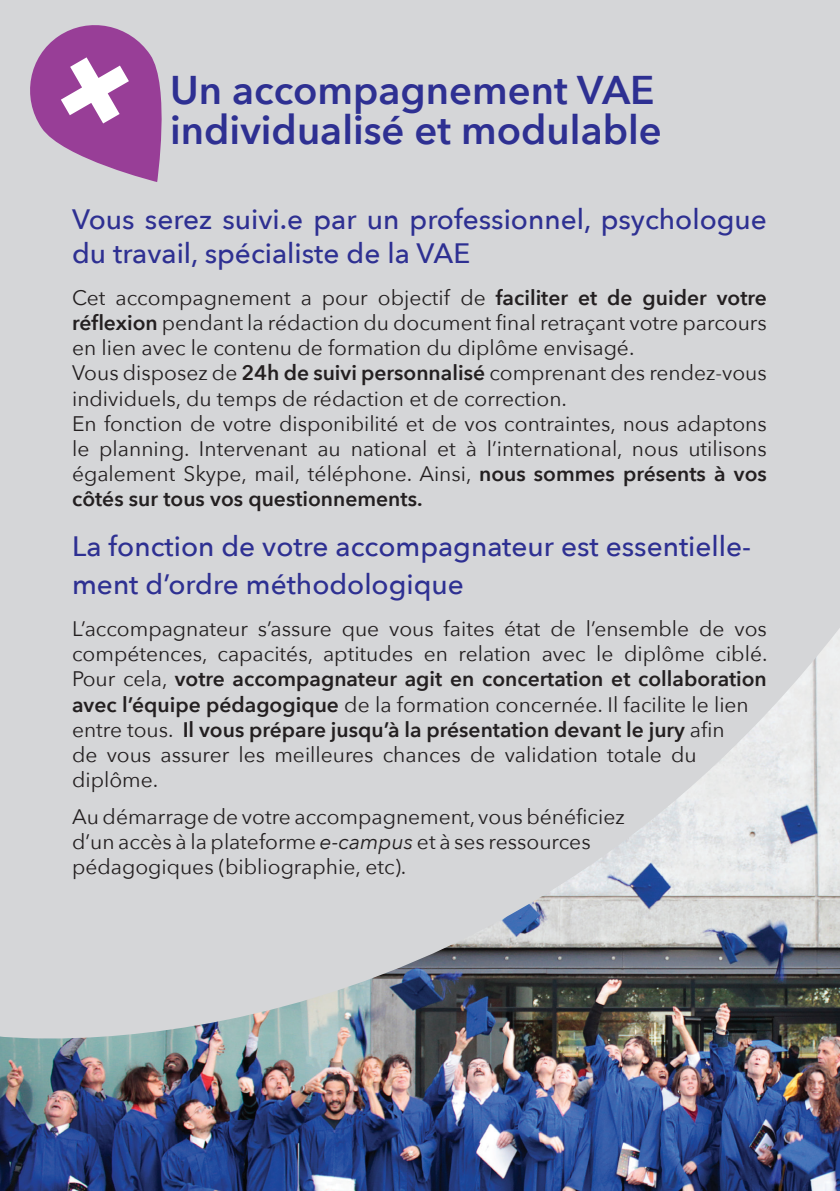
<style>
.page{position:relative;width:840px;height:1191px;background:#fff}
.page>*{position:absolute;margin:0;border:0;box-sizing:border-box;transform-origin:0 0}
.t1{font:600 40px/40px "Avenir Next";color:#2e3092}
.t2{font:500 28px/33.6px "Avenir Next";color:#2e3092}
.t3{font:21px/25.2px "Avenir Next";color:#231f20}
.s1{font-weight:600}
.s2{font-style:italic}
</style>
<div class="page">
<div style="left:0;top:0;width:839px;height:1191px;background:#d5d6d8"></div>
<img style="left:0;top:629px;width:839px;height:562px">
<svg style="left:30px;top:25px;width:132px;height:157px"></svg>
<h1 class="t1" style="left:170px;top:69px;width:493px">Un accompagnement VAE individualisé et modulable</h1>
<h2 class="t2" style="left:72px;top:201px;width:696px">Vous serez suivi.e par un professionnel, psychologue du travail, spécialiste de la VAE</h2>
<p class="t3" style="left:72px;top:284px;width:696px">Cet accompagnement a pour objectif de <span class="s1">faciliter et de guider votre réflexion</span> pendant la rédaction du document final retraçant votre parcours en lien avec le contenu de formation du diplôme envisagé.<br>Vous disposez de <span class="s1">24h de suivi personnalisé</span> comprenant des rendez-vous individuels, du temps de rédaction et de correction.<br>En fonction de votre disponibilité et de vos contraintes, nous adaptons le planning. Intervenant au national et à l’international, nous utilisons également Skype, mail, téléphone. Ainsi, <span class="s1">nous sommes présents à vos côtés sur tous vos questionnements.</span></p>
<h2 class="t2" style="left:72px;top:526px;width:680px;line-height:38px">La fonction de votre accompagnateur est essentielle&shy;ment d’ordre méthodologique</h2>
<p class="t3" style="left:72px;top:615px;width:696px">L’accompagnateur s’assure que vous faites état de l’ensemble de vos compétences, capacités, aptitudes en relation avec le diplôme ciblé.<br>Pour cela, <span class="s1">votre accompagnateur agit en concertation et collaboration avec l’équipe pédagogique</span> de la formation concernée. Il facilite le lien entre tous. <span class="s1">Il vous prépare jusqu’à la présentation devant le jury</span> afin<br>de vous assurer les meilleures chances de validation totale du diplôme.</p>
<p class="t3" style="left:72px;top:803px;width:554px">Au démarrage de votre accompagnement, vous bénéficiez d’un accès à la plateforme <span class="s2">e-campus</span> et à ses ressources pédagogiques (bibliographie, etc).</p>
</div>
